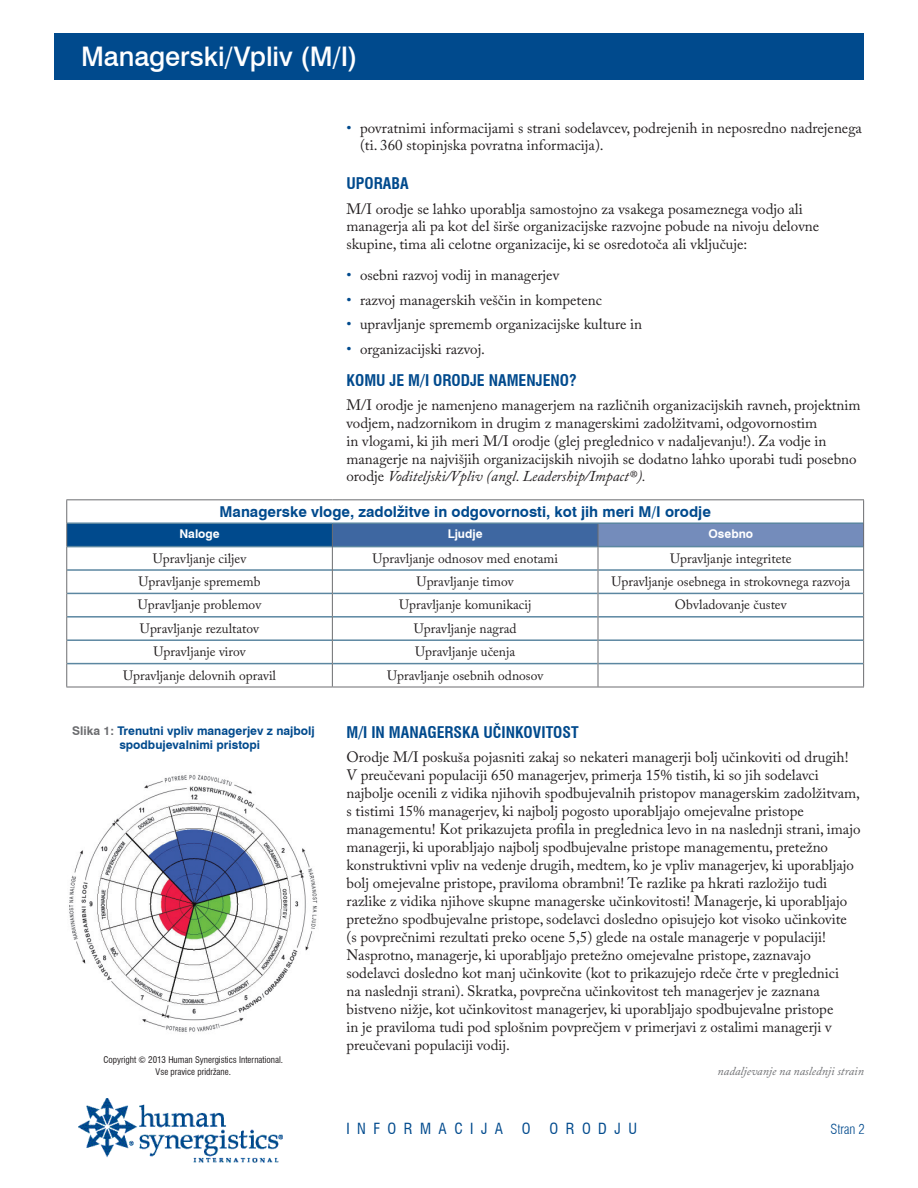
<style>
.page{position:relative;width:918px;height:1188px;background:#fff}
.page>*{position:absolute;margin:0;border:0;box-sizing:border-box;transform-origin:0 0}
.Heading_Prod_Title_f{font:500 27px "Swiss 721 BT";letter-spacing:-.005em;color:#fff}
.Subhead{font:700 condensed 15.75px "Swiss 721 BT";color:#004a8d}
.Body{font:15px/18px "Adobe Caslon Pro";color:#231f20}
.Bullets{font:15px "Adobe Caslon Pro";color:#231f20}
.Bullet_-_Last_in_lis{font:15px/17.4px "Adobe Caslon Pro";color:#231f20}
.Chart_Circ_Title_ADD{font:700 15px "Swiss 721 BT";color:#004a8d}
.t1{font:condensed 15px "Swiss 721 BT";letter-spacing:.5em;color:#004a8d}
.Chart_text{font:13.5px "Adobe Caslon Pro";color:#231f20}
.Prod_s_Tag_Line{font:300 condensed 13.5px "Swiss 721 BT";color:#004a8d}
.Chart_Circ_Title_ADD-2{font:700 12px/14.4px "Swiss 721 BT";color:#004a8d}
.Continued_on_back{font:italic 12px "Adobe Caslon Pro";color:#6c6d70}
.Chart_Circ_Title_ADD-3{font:700 12px "Swiss 721 BT";color:#fff}
.copyright{font:condensed 9px/12px "Swiss 721 BT";color:#231f20;text-align:center}
.s1{color:#004a8d}
.s2{font-style:italic}
.s3{color:#6c6d70}
</style>
<div class="page">
<div style="left:54px;top:34px;width:810px;height:46px;background:#004a8d"></div>
<div style="left:67px;top:523px;width:265px;height:24px;background:#004a8d"></div>
<div style="left:332px;top:523px;width:266px;height:24px;background:#3e67a1"></div>
<div style="left:598px;top:523px;width:266px;height:24px;background:#748cbb"></div>
<hr style="left:67px;top:522px;width:265px;height:2px;background:#5c87a1">
<hr style="left:332px;top:522px;width:266px;height:2px;background:#5c87a1">
<hr style="left:598px;top:522px;width:265px;height:2px;background:#5c87a1">
<hr style="left:67px;top:546px;width:265px;height:1px;background:#5c87a1">
<hr style="left:333px;top:546px;width:265px;height:1px;background:#5c87a1">
<hr style="left:598px;top:546px;width:265px;height:1px;background:#5c87a1">
<hr style="left:67px;top:569px;width:265px;height:2px;background:#5c87a1">
<hr style="left:333px;top:569px;width:265px;height:2px;background:#5c87a1">
<hr style="left:598px;top:569px;width:265px;height:2px;background:#5c87a1">
<hr style="left:67px;top:593px;width:265px;height:1px;background:#5c87a1">
<hr style="left:333px;top:593px;width:265px;height:1px;background:#5c87a1">
<hr style="left:598px;top:593px;width:265px;height:1px;background:#5c87a1">
<hr style="left:67px;top:616px;width:265px;height:2px;background:#5c87a1">
<hr style="left:333px;top:616px;width:265px;height:2px;background:#5c87a1">
<hr style="left:598px;top:616px;width:265px;height:2px;background:#5c87a1">
<hr style="left:67px;top:639px;width:265px;height:2px;background:#5c87a1">
<hr style="left:333px;top:639px;width:265px;height:2px;background:#5c87a1">
<hr style="left:598px;top:639px;width:265px;height:2px;background:#5c87a1">
<hr style="left:67px;top:663px;width:265px;height:1px;background:#5c87a1">
<hr style="left:333px;top:663px;width:265px;height:1px;background:#5c87a1">
<hr style="left:598px;top:663px;width:265px;height:1px;background:#5c87a1">
<hr style="left:66px;top:499px;width:266px;height:1px;background:#6c6d70">
<hr style="left:332px;top:499px;width:266px;height:1px;background:#6c6d70">
<hr style="left:598px;top:499px;width:266px;height:1px;background:#6c6d70">
<svg style="left:66px;top:500px;width:1px;height:187px"></svg>
<svg style="left:332px;top:524px;width:1px;height:163px"></svg>
<svg style="left:598px;top:524px;width:1px;height:163px"></svg>
<svg style="left:863px;top:500px;width:1px;height:187px"></svg>
<hr style="left:66px;top:687px;width:266px;height:1px;background:#6c6d70">
<hr style="left:332px;top:687px;width:266px;height:1px;background:#6c6d70">
<hr style="left:598px;top:687px;width:266px;height:1px;background:#6c6d70">
<img style="left:69px;top:775px;width:249px;height:257px">
<img style="left:78px;top:1099px;width:204px;height:64px">
<p class="Heading_Prod_Title_f" style="left:81px;top:40px;width:278px">Managerski/Vpliv (M/I)</p>
<p class="Bullet_-_Last_in_lis" style="left:360px;top:119px;width:504px;text-indent:-14px"><span class="s1">•</span> povratnimi informacijami s strani sodelavcev, podrejenih in neposredno nadrejenega (ti. 360 stopinjska povratna informacija).</p>
<p class="Subhead" style="left:346px;top:174px;width:64px">UPORABA</p>
<p class="Body" style="left:346px;top:200px;width:474px">M/I orodje se lahko uporablja samostojno za vsakega posameznega vodjo ali managerja ali pa kot del širše organizacijske razvojne pobude na nivoju delovne skupine, tima ali celotne organizacije, ki se osredotoča ali vključuje:</p>
<p class="Bullets" style="left:346px;top:266px;width:214px"><span class="s1">•</span> osebni razvoj vodij in managerjev</p>
<p class="Bullets" style="left:346px;top:291px;width:257px"><span class="s1">•</span> razvoj managerskih veščin in kompetenc</p>
<p class="Bullets" style="left:346px;top:315px;width:297px"><span class="s1">•</span> upravljanje sprememb organizacijske kulture in</p>
<p class="Bullets" style="left:346px;top:340px;width:140px"><span class="s1">•</span> organizacijski razvoj.</p>
<p class="Subhead" style="left:346px;top:371px;width:232px">KOMU JE M/I ORODJE NAMENJENO?</p>
<p class="Body" style="left:346px;top:396px;width:516px">M/I orodje je namenjeno managerjem na različnih organizacijskih ravneh, projektnim vodjem, nadzornikom in drugim z managerskimi zadolžitvami, odgovornostim<br>in vlogami, ki jih meri M/I orodje (glej preglednico v nadaljevanju!). Za vodje in managerje na najvišjih organizacijskih nivojih se dodatno lahko uporabi tudi posebno orodje <span class="s2">Voditeljski/Vpliv (angl. Leadership/Impact®).</span></p>
<p class="Chart_Circ_Title_ADD" style="left:220px;top:503px;width:493px">Managerske vloge, zadolžitve in odgovornosti, kot jih meri M/I orodje</p>
<p class="Chart_Circ_Title_ADD-3" style="left:179px;top:527px;width:42px">Naloge</p>
<p class="Chart_Circ_Title_ADD-3" style="left:448px;top:527px;width:36px">Ljudje</p>
<p class="Chart_Circ_Title_ADD-3" style="left:708px;top:527px;width:46px">Osebno</p>
<p class="Chart_text" style="left:153px;top:550px;width:95px">Upravljanje ciljev</p>
<p class="Chart_text" style="left:372px;top:550px;width:187px">Upravljanje odnosov med enotami</p>
<p class="Chart_text" style="left:670px;top:550px;width:123px">Upravljanje integritete</p>
<p class="Chart_text" style="left:139px;top:573px;width:123px">Upravljanje sprememb</p>
<p class="Chart_text" style="left:417px;top:573px;width:99px">Upravljanje timov</p>
<p class="Chart_text" style="left:611px;top:573px;width:240px">Upravljanje osebnega in strokovnega razvoja</p>
<p class="Chart_text" style="left:138px;top:597px;width:125px">Upravljanje problemov</p>
<p class="Chart_text" style="left:399px;top:597px;width:134px">Upravljanje komunikacij</p>
<p class="Chart_text" style="left:675px;top:597px;width:113px">Obvladovanje čustev</p>
<p class="Chart_text" style="left:140px;top:620px;width:121px">Upravljanje rezultatov</p>
<p class="Chart_text" style="left:414px;top:620px;width:104px">Upravljanje nagrad</p>
<p class="Chart_text" style="left:153px;top:644px;width:94px">Upravljanje virov</p>
<p class="Chart_text" style="left:415px;top:644px;width:102px">Upravljanje učenja</p>
<p class="Chart_text" style="left:123px;top:667px;width:155px">Upravljanje delovnih opravil</p>
<p class="Chart_text" style="left:387px;top:667px;width:158px">Upravljanje osebnih odnosov</p>
<p class="Subhead" style="left:346px;top:722px;width:234px">M/I IN MANAGERSKA UČINKOVITOST</p>
<p class="Body" style="left:346px;top:748px;width:516px">Orodje M/I poskuša pojasniti zakaj so nekateri managerji bolj učinkoviti od drugih!<br>V preučevani populaciji 650 managerjev, primerja 15% tistih, ki so jih sodelavci najbolje ocenili z vidika njihovih spodbujevalnih pristopov managerskim zadolžitvam, s tistimi 15% managerjev, ki najbolj pogosto uporabljajo omejevalne pristope managementu! Kot prikazujeta profila in preglednica levo in na naslednji strani, imajo managerji, ki uporabljajo najbolj spodbujevalne pristope managementu, pretežno konstruktivni vpliv na vedenje drugih, medtem, ko je vpliv managerjev, ki uporabljajo bolj omejevalne pristope, praviloma obrambni! Te razlike pa hkrati razložijo tudi razlike z vidika njihove skupne managerske učinkovitosti! Managerje, ki uporabljajo pretežno spodbujevalne pristope, sodelavci dosledno opisujejo kot visoko učinkovite (s povprečnimi rezultati preko ocene 5,5) glede na ostale managerje v populaciji!<br>Nasprotno, managerje, ki uporabljajo pretežno omejevalne pristope, zaznavajo sodelavci dosledno kot manj učinkovite (kot to prikazujejo rdeče črte v preglednici<br>na naslednji strani). Skratka, povprečna učinkovitost teh managerjev je zaznana bistveno nižje, kot učinkovitost managerjev, ki uporabljajo spodbujevalne pristope<br>in je praviloma tudi pod splošnim povprečjem v primerjavi z ostalimi managerji v preučevani populaciji vodij.</p>
<p class="Continued_on_back" style="left:718px;top:1064px;width:148px">nadaljevanje na naslednji strain</p>
<p class="Chart_Circ_Title_ADD-2" style="left:119px;top:723px;width:197px;text-indent:-47px"><span class="s3">Slika 1:</span> Trenutni vpliv managerjev z najbolj spodbujevalnimi pristopi</p>
<p class="copyright" style="left:103px;top:1054px;width:181px">Copyright © 2013 Human Synergistics International.<br>Vse pravice pridržane.</p>
<p class="t1" style="left:346px;top:1120px;width:292px">INFORMACIJA O ORODJU</p>
<p class="Prod_s_Tag_Line" style="left:831px;top:1121px;width:36px">Stran 2</p>
</div>
